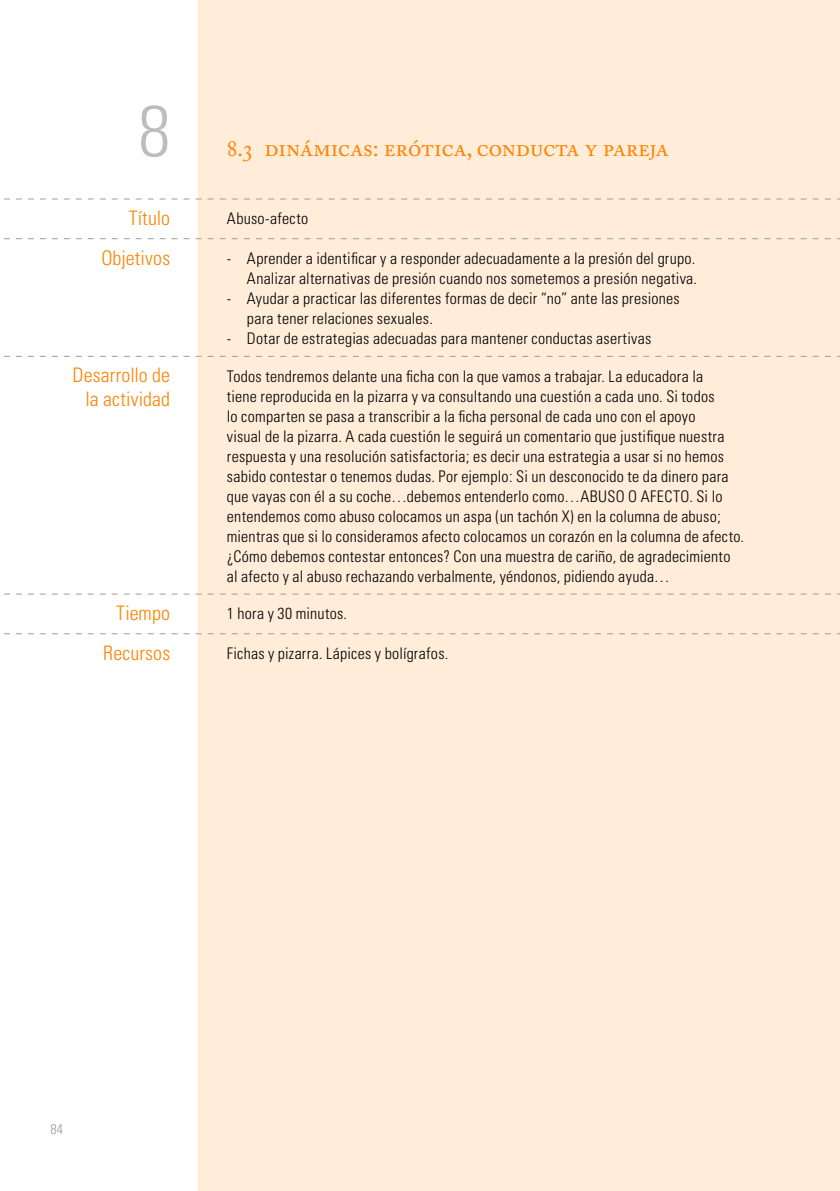
<style>
.page{position:relative;width:840px;height:1191px;background:#fff}
.page>*{position:absolute;margin:0;border:0;box-sizing:border-box;transform-origin:0 0}
.t1{font:300 condensed 72px "Univers";color:#bbbdbe}
.t2{font:24px "Adobe Caslon Regular SC";letter-spacing:-.005em;color:#ff8200}
.t3{font:300 condensed 20px/24px "Univers";letter-spacing:.005em;color:#ff8200;text-align:right}
.t4{font:300 condensed 16px/20px "Univers";letter-spacing:.015em;color:#000}
.t5{font:300 condensed 14px "Univers";color:#9c9e9f}
</style>
<div class="page">
<div style="left:198px;top:0;width:641px;height:1191px;background:#ffecd9"></div>
<svg style="left:4px;top:238px;width:197px;height:1px"></svg>
<svg style="left:207px;top:238px;width:632px;height:1px"></svg>
<svg style="left:4px;top:356px;width:197px;height:1px"></svg>
<svg style="left:207px;top:356px;width:632px;height:1px"></svg>
<svg style="left:4px;top:593px;width:197px;height:1px"></svg>
<svg style="left:207px;top:593px;width:632px;height:1px"></svg>
<svg style="left:4px;top:633px;width:197px;height:1px"></svg>
<svg style="left:207px;top:633px;width:632px;height:1px"></svg>
<svg style="left:4px;top:198px;width:197px;height:1px"></svg>
<svg style="left:207px;top:198px;width:632px;height:1px"></svg>
<h1 class="t1" style="left:138px;top:88px;width:33px">8</h1>
<h2 class="t2" style="left:227px;top:134px;width:443px">8.3 dinámicas: erótica, conducta y pareja</h2>
<p class="t3" style="left:129px;top:206px;width:43px">Título</p>
<p class="t4" style="left:227px;top:208px;width:83px">Abuso-afecto</p>
<p class="t3" style="left:101px;top:246px;width:70px">Objetivos</p>
<p class="t4" style="left:227px;top:248px;width:471px;text-align:right">- Aprender a identificar y a responder adecuadamente a la presión del grupo.<br>Analizar alternativas de presión cuando nos sometemos a presión negativa.</p>
<p class="t4" style="left:247px;top:288px;width:434px;text-indent:-20px">- Ayudar a practicar las diferentes formas de decir “no” ante las presiones para tener relaciones sexuales.</p>
<p class="t4" style="left:227px;top:328px;width:425px">- Dotar de estrategias adecuadas para mantener conductas asertivas</p>
<p class="t3" style="left:72px;top:363px;width:99px">Desarrollo de la actividad</p>
<p class="t4" style="left:227px;top:366px;width:518px">Todos tendremos delante una ficha con la que vamos a trabajar. La educadora la<br>tiene reproducida en la pizarra y va consultando una cuestión a cada uno. Si todos<br>lo comparten se pasa a transcribir a la ficha personal de cada uno con el apoyo<br>visual de la pizarra. A cada cuestión le seguirá un comentario que justifique nuestra respuesta y una resolución satisfactoria; es decir una estrategia a usar si no hemos sabido contestar o tenemos dudas. Por ejemplo: Si un desconocido te da dinero para que vayas con él a su coche…debemos entenderlo como…ABUSO O AFECTO. Si lo entendemos como abuso colocamos un aspa (un tachón X) en la columna de abuso; mientras que si lo consideramos afecto colocamos un corazón en la columna de afecto. ¿Cómo debemos contestar entonces? Con una muestra de cariño, de agradecimiento al afecto y al abuso rechazando verbalmente, yéndonos, pidiendo ayuda…</p>
<p class="t3" style="left:116px;top:601px;width:55px">Tiempo</p>
<p class="t4" style="left:227px;top:603px;width:122px">1 hora y 30 minutos.</p>
<p class="t3" style="left:103px;top:641px;width:68px">Recursos</p>
<p class="t4" style="left:227px;top:643px;width:223px">Fichas y pizarra. Lápices y bolígrafos.</p>
<p class="t5" style="left:50px;top:1120px;width:14px">84</p>
</div>
